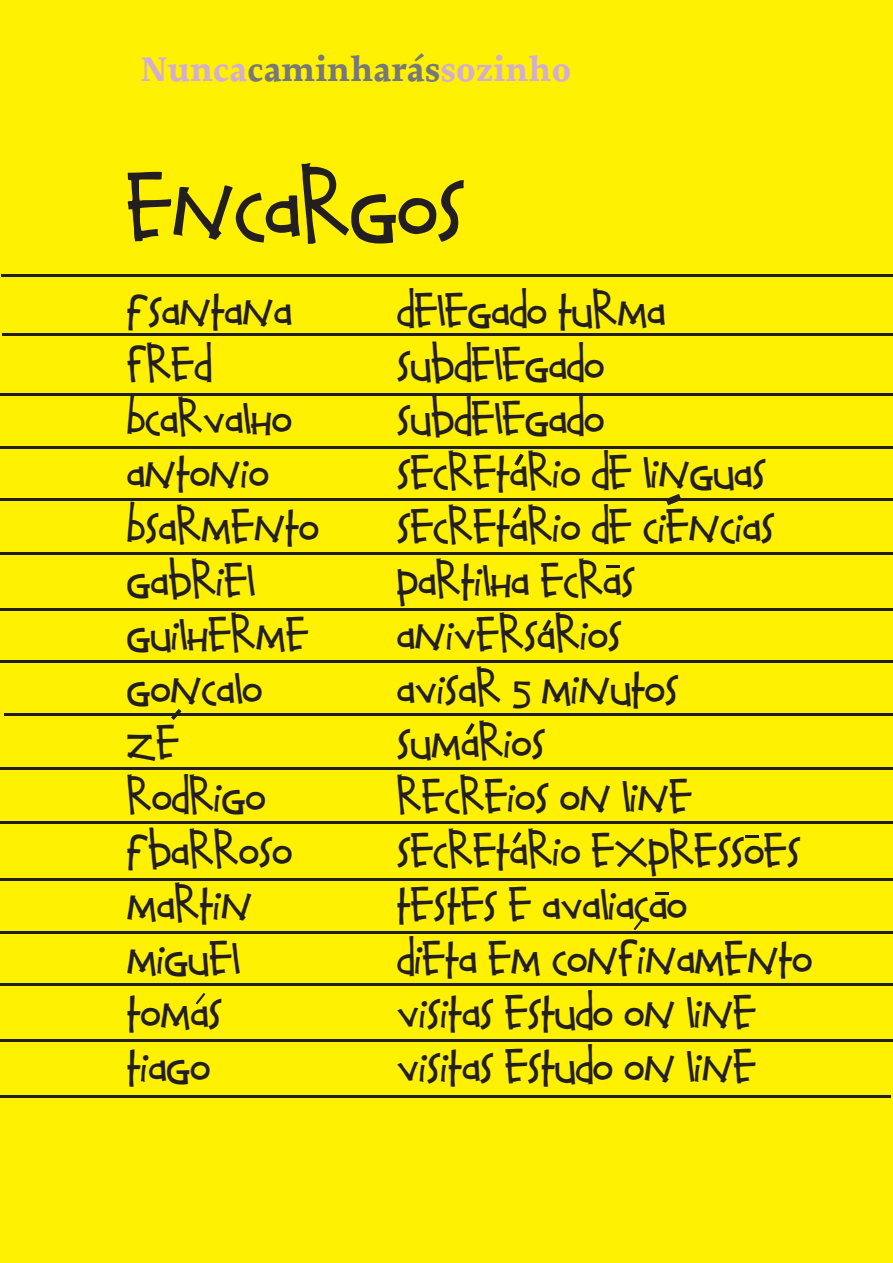
<style>
.page{position:relative;width:893px;height:1263px;background:#fff101}
.page>*{position:absolute;margin:0;border:0;box-sizing:border-box;transform-origin:0 0}
.t1{font:90px "Calvin And Hobbes Normal";color:#231f20}
.t2{font:45px "Calvin And Hobbes Normal";color:#231f20}
.t3{font:700 36px "Proforma";color:#d4aed1}
.s1{color:#76787b}
</style>
<div class="page">
<hr style="left:1px;top:274px;width:892px;height:2px;background:#231f20">
<hr style="left:2px;top:334px;width:891px;height:2px;background:#231f20">
<hr style="left:0;top:393px;width:893px;height:2px;background:#231f20">
<hr style="left:0;top:446px;width:892px;height:3px;background:#231f20">
<hr style="left:0;top:498px;width:893px;height:2px;background:#231f20">
<hr style="left:0;top:552px;width:893px;height:2px;background:#231f20">
<hr style="left:0;top:609px;width:893px;height:2px;background:#231f20">
<hr style="left:0;top:660px;width:893px;height:2px;background:#231f20">
<hr style="left:4px;top:713px;width:889px;height:2px;background:#231f20">
<hr style="left:0;top:768px;width:893px;height:2px;background:#231f20">
<hr style="left:0;top:821px;width:893px;height:2px;background:#231f20">
<hr style="left:0;top:878px;width:893px;height:2px;background:#231f20">
<hr style="left:0;top:931px;width:893px;height:2px;background:#231f20">
<hr style="left:0;top:984px;width:893px;height:2px;background:#231f20">
<hr style="left:0;top:1039px;width:893px;height:2px;background:#231f20">
<hr style="left:0;top:1095px;width:890px;height:2px;background:#231f20">
<svg style="left:655px;top:892px;width:13px;height:2px"></svg>
<svg style="left:746px;top:836px;width:13px;height:2px"></svg>
<svg style="left:634px;top:918px;width:9px;height:12px"></svg>
<svg style="left:196px;top:993px;width:9px;height:11px"></svg>
<svg style="left:466px;top:723px;width:9px;height:12px"></svg>
<svg style="left:542px;top:619px;width:9px;height:12px"></svg>
<svg style="left:512px;top:832px;width:9px;height:12px"></svg>
<svg style="left:512px;top:507px;width:9px;height:12px"></svg>
<svg style="left:514px;top:454px;width:10px;height:12px"></svg>
<svg style="left:666px;top:494px;width:15px;height:11px"></svg>
<svg style="left:607px;top:566px;width:13px;height:2px"></svg>
<svg style="left:171px;top:709px;width:11px;height:11px"></svg>
<p class="t3" style="left:140px;top:46px;width:432px">Nunca<span class="s1">caminharás</span>sozinho</p>
<h1 class="t1" style="left:128px;top:154px;width:339px">encargos</h1>
<p class="t2" style="left:128px;top:284px;width:166px">Fsantana</p>
<p class="t2" style="left:398px;top:284px;width:270px">delegado turma</p>
<p class="t2" style="left:128px;top:338px;width:86px">fred</p>
<p class="t2" style="left:398px;top:338px;width:208px">subdelegado</p>
<p class="t2" style="left:128px;top:392px;width:166px">Bcarvalho</p>
<p class="t2" style="left:398px;top:392px;width:208px">subdelegado</p>
<p class="t2" style="left:128px;top:446px;width:143px">antonio</p>
<p class="t2" style="left:398px;top:446px;width:370px">secretario de linguas</p>
<p class="t2" style="left:128px;top:500px;width:193px">Bsarmento</p>
<p class="t2" style="left:398px;top:500px;width:379px">secretario de ciencias</p>
<p class="t2" style="left:128px;top:554px;width:129px">gabriel</p>
<p class="t2" style="left:398px;top:554px;width:239px">partilha ecras</p>
<p class="t2" style="left:128px;top:608px;width:183px">guilherme</p>
<p class="t2" style="left:398px;top:608px;width:226px">aniversarios</p>
<p class="t2" style="left:128px;top:662px;width:137px">goncalo</p>
<p class="t2" style="left:398px;top:662px;width:283px">avisar 5 minutos</p>
<p class="t2" style="left:128px;top:716px;width:54px">ze</p>
<p class="t2" style="left:398px;top:716px;width:150px">sumarios</p>
<p class="t2" style="left:128px;top:770px;width:140px">rodrigo</p>
<p class="t2" style="left:398px;top:770px;width:296px">recreios on line</p>
<p class="t2" style="left:128px;top:824px;width:167px">Fbarroso</p>
<p class="t2" style="left:398px;top:824px;width:405px">secretario expressoes</p>
<p class="t2" style="left:128px;top:878px;width:127px">martin</p>
<p class="t2" style="left:398px;top:878px;width:291px">testes e avaliacao</p>
<p class="t2" style="left:128px;top:932px;width:114px">miguel</p>
<p class="t2" style="left:398px;top:932px;width:417px">dieta em confinamento</p>
<p class="t2" style="left:128px;top:986px;width:96px">tomas</p>
<p class="t2" style="left:398px;top:986px;width:361px">visitas estudo on line</p>
<p class="t2" style="left:128px;top:1040px;width:85px">tiago</p>
<p class="t2" style="left:398px;top:1040px;width:361px">visitas estudo on line</p>
</div>
